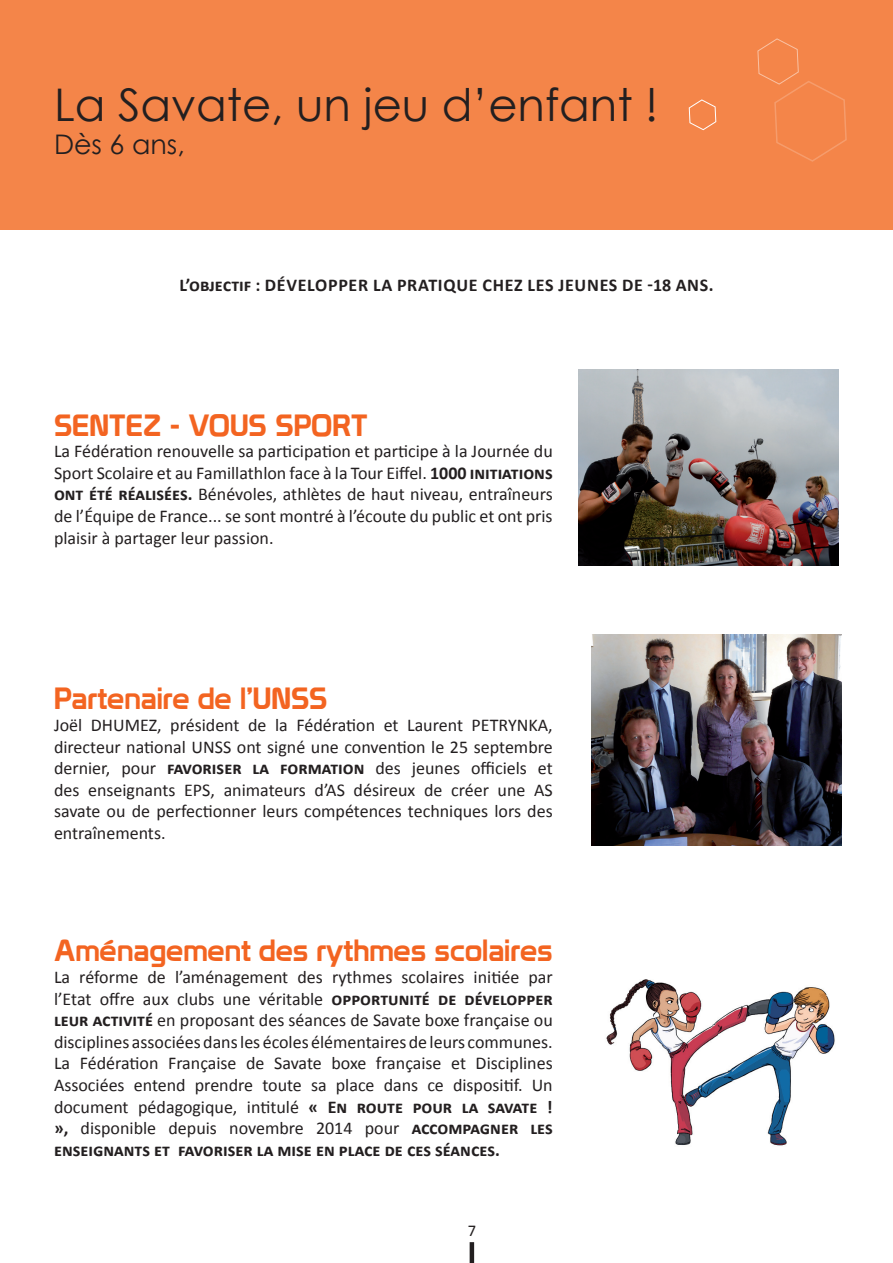
<style>
.page{position:relative;width:893px;height:1263px;background:#fff}
.page>*{position:absolute;margin:0;border:0;box-sizing:border-box;transform-origin:0 0}
.t1{font:45px "Century Gothic";color:#231f20}
.t2{font:30px "Prototype";color:#f36421}
.t3{font:27px "Century Gothic";color:#231f20}
.t4{font:18px/21.6px "Calibri";color:#231f20;text-align:justify}
.t5{font:700 18px "Calibri";letter-spacing:.04em;color:#231f20}
.t6{font:16.5px "Calibri";color:#231f20}
.s1{font-weight:700}
</style>
<div class="page">
<div style="left:0;top:0;width:893px;height:230px;background:#f48549"></div>
<svg style="left:688px;top:99px;width:29px;height:32px"></svg>
<svg style="left:757px;top:38px;width:90px;height:124px"></svg>
<hr style="left:470px;top:1242px;width:4px;height:21px;background:#231f20">
<img style="left:578px;top:370px;width:261px;height:195px">
<img style="left:591px;top:635px;width:250px;height:211px">
<img style="left:606px;top:979px;width:229px;height:167px">
<h1 class="t1" style="left:54px;top:74px;width:606px">La Savate, un jeu d’enfant !</h1>
<h3 class="t3" style="left:54px;top:125px;width:132px">Dès 6 ans,</h3>
<p class="t5" style="left:179px;top:274px;width:358px">L’objectif : développe r la pratique chez les</p>
<p class="t5" style="left:558px;top:274px;width:40px">jeunes</p>
<p class="t5" style="left:622px;top:274px;width:93px">de -18 ans.</p>
<h2 class="t2" style="left:54px;top:407px;width:315px">SENTEZ - VOUS SPORT</h2>
<p class="t4" style="left:54px;top:440px;width:500px">La Fédération renouvelle sa participation et participe à la Journée du Sport Scolaire et au Famillathlon face à la Tour Eiffel. <span class="s1">1000 initiations ont été réalisées.</span> Bénévoles, athlètes de haut niveau, entraîneurs de l’Équipe de France... se sont montré à l’écoute du public et ont pris plaisir à partager leur passion.</p>
<h2 class="t2" style="left:54px;top:681px;width:275px">Partenaire de l’UNSS</h2>
<p class="t4" style="left:54px;top:713px;width:500px">Joël DHUMEZ, président de la Fédération et Laurent PETRYNKA, directeur national UNSS ont signé une convention le 25 septembre dernier, pour <span class="s1">favoriser la formation</span> des jeunes officiels et des enseignants EPS, animateurs d’AS désireux de créer une AS savate ou de perfectionner leurs compétences techniques lors des entraînements.</p>
<h2 class="t2" style="left:54px;top:933px;width:500px">Aménagement des rythmes scolaires</h2>
<p class="t4" style="left:54px;top:965px;width:500px">La réforme de l’aménagement des rythmes scolaires initiée par l’Etat offre aux clubs une véritable <span class="s1">opportunité de développer leur activité</span> en proposant des séances de Savate boxe française ou disciplines associées dans les écoles élémentaires de leurs communes.<br>La Fédération Française de Savate boxe française et Disciplines Associées entend prendre toute sa place dans ce dispositif. Un document pédagogique, intitulé <span class="s1">« En route pour la savate ! »,</span> disponible depuis novembre 2014 pour <span class="s1">accompagner les enseignants et favoriser la mise en place de ces séances.</span></p>
<p class="t6" style="left:468px;top:1221px;width:10px">7</p>
</div>
